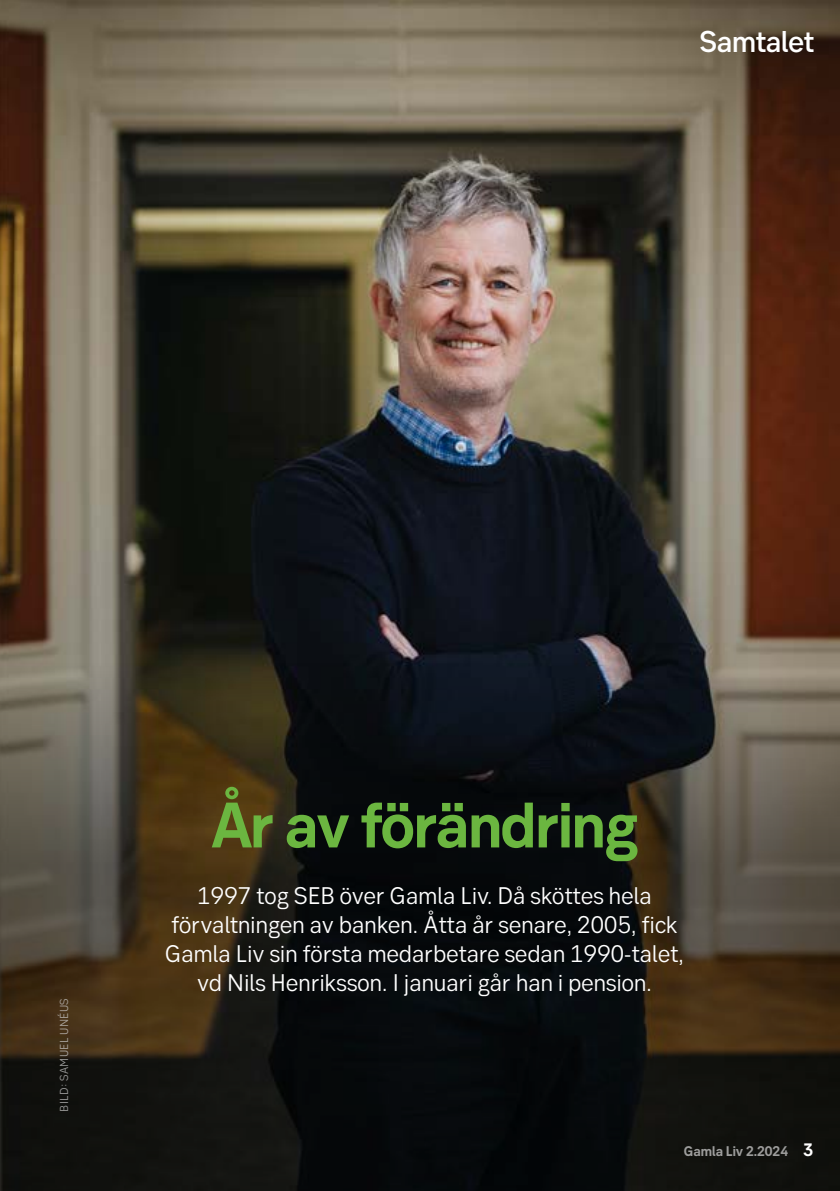
<style>
.page{position:relative;width:840px;height:1191px;background:#fff}
.page>*{position:absolute;margin:0;border:0;box-sizing:border-box;transform-origin:0 0}
.t1{font:700 64px "SEB Sans Serif";letter-spacing:-.02em;color:#6bb640}
.t2{font:500 30px "SEB Sans Serif";letter-spacing:-.005em;color:#fff}
.t3{font:24px/29px "SEB Sans Serif";letter-spacing:.01em;color:#fff;text-align:center}
.t4{font:700 14px "SEB Sans Serif";color:#9d9d9c}
.t5{font:11.6px "SEB Sans Serif";letter-spacing:.03em;color:#d0d0d0}
.s1{font-size:18px;color:#fff}
</style>
<div class="page">
<img style="left:0;top:0;width:839px;height:649px">
<svg style="left:0;top:649px;width:839px;height:542px;background:#27241d"></svg>
<p class="t2" style="left:699px;top:23px;width:116px">Samtalet</p>
<p class="t5" style="left:57px;top:1111px;width:115px;rotate:-90deg">BILD: SAMUEL UNÉUS</p>
<h1 class="t1" style="left:211px;top:787px;width:428px">År av förändring</h1>
<p class="t3" style="left:165px;top:881px;width:520px">1997 tog SEB över Gamla Liv. Då sköttes hela förvaltningen av banken. Åtta år senare, 2005, fick Gamla Liv sin första medarbetare sedan 1990-talet, vd Nils Henriksson. I januari går han i pension.</p>
<p class="t4" style="left:683px;top:1142px;width:131px">Gamla Liv 2.2024 <span class="s1">3</span></p>
</div>
